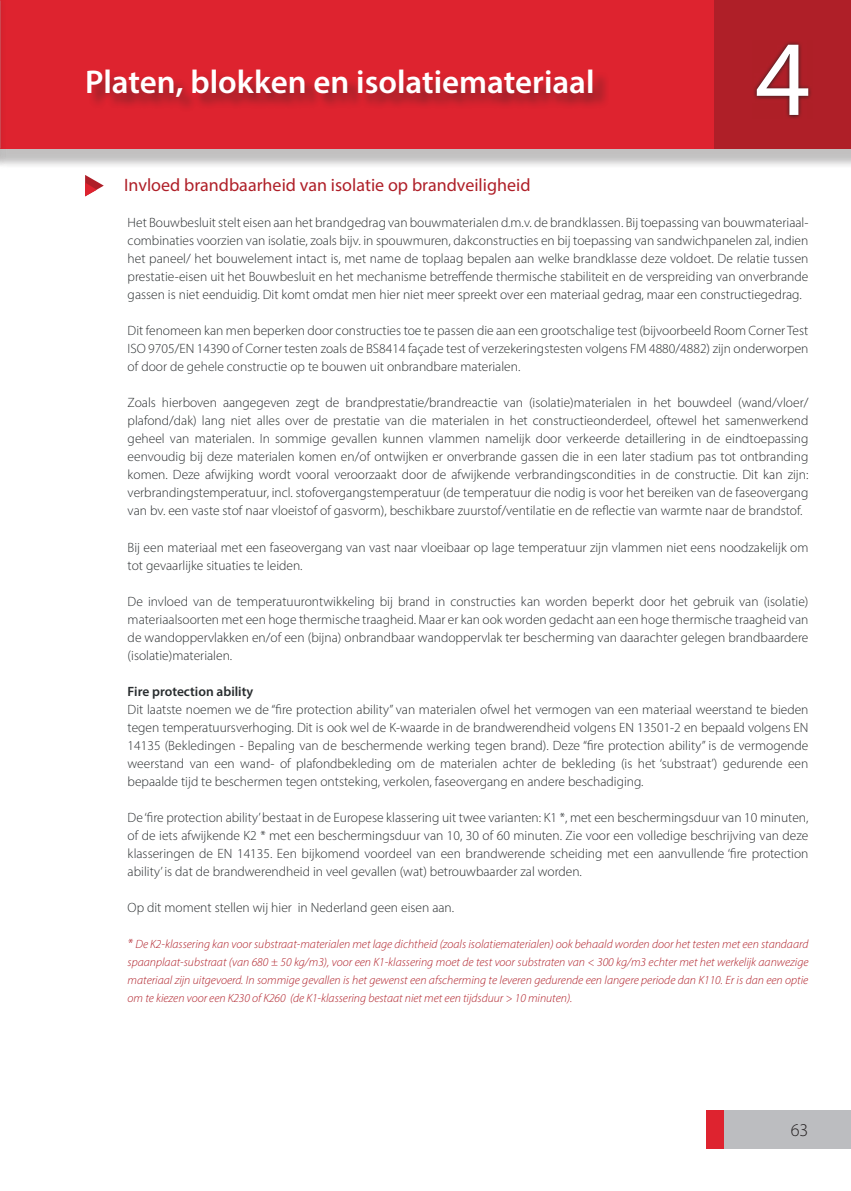
<style>
.page{position:relative;width:851px;height:1191px;background:#fff}
.page>*{position:absolute;margin:0;border:0;box-sizing:border-box;transform-origin:0 0}
.t1{font:108px "Myriad Pro";color:#fff}
.t2{font:600 33px "Myriad Pro";color:#fff}
.t3{font:18px "Myriad Pro";color:#af1f28}
.t4{font:300 18px "Myriad Pro";color:#231f20}
.t5{font:300 13.5px/18px "Myriad Pro";color:#282c2e;text-align:justify}
.t6{font:600 13.5px "Myriad Pro";color:#282c2e}
.t7{font:italic 300 12px/18px "Myriad Pro";color:#af1f28;text-align:justify}
.s1{font-size:13.5px}
</style>
<div class="page">
<div style="left:0;top:0;width:850px;height:169px;background:#231f20;opacity:.15"></div>
<div style="left:0;top:0;width:850px;height:149px;background:#de232f"></div>
<div style="left:706px;top:1110px;width:144px;height:38px;background:#bcbdc0"></div>
<div style="left:706px;top:1110px;width:17px;height:38px;background:#de232f"></div>
<div style="left:88px;top:70px;width:521px;height:43px;background:#231f20;opacity:.45"></div>
<div style="left:714px;top:0;width:136px;height:149px;background:#af1f28"></div>
<svg style="left:754px;top:42px;width:57px;height:77px"></svg>
<svg style="left:85px;top:175px;width:19px;height:21px"></svg>
<div style="left:0;top:0;width:7px;height:169px;background:#231f20;opacity:.15"></div>
<h2 class="t2" style="left:85px;top:61px;width:511px">Platen, blokken en isolatiemateriaal</h2>
<h1 class="t1" style="left:755px;top:12px;width:57px">4</h1>
<h3 class="t3" style="left:124px;top:174px;width:408px">Invloed brandbaarheid van isolatie op brandveiligheid</h3>
<p class="t5" style="left:128px;top:214px;width:682px">Het Bouwbesluit stelt eisen aan het brandgedrag van bouwmaterialen d.m.v. de brandklassen. Bij toepassing van bouwmateriaal&shy;combinaties voorzien van isolatie, zoals bijv. in spouwmuren, dakconstructies en bij toepassing van sandwichpanelen zal, indien het paneel/ het bouwelement intact is, met name de toplaag bepalen aan welke brandklasse deze voldoet. De relatie tussen prestatie-eisen uit het Bouwbesluit en het mechanisme betreffende thermische stabiliteit en de verspreiding van onverbrande gassen is niet eenduidig. Dit komt omdat men hier niet meer spreekt over een materiaal gedrag, maar een constructiegedrag.</p>
<p class="t5" style="left:128px;top:322px;width:682px">Dit fenomeen kan men beperken door constructies toe te passen die aan een grootschalige test (bijvoorbeeld Room Corner Test ISO 9705/EN 14390 of Corner testen zoals de BS8414 façade test of verzekeringstesten volgens FM 4880/4882) zijn onderworpen of door de gehele constructie op te bouwen uit onbrandbare materialen.</p>
<p class="t5" style="left:128px;top:394px;width:682px">Zoals hierboven aangegeven zegt de brandprestatie/brandreactie van (isolatie)materialen in het bouwdeel (wand/vloer/ plafond/dak) lang niet alles over de prestatie van die materialen in het constructieonderdeel, oftewel het samenwerkend geheel van materialen. In sommige gevallen kunnen vlammen namelijk door verkeerde detaillering in de eindtoepassing eenvoudig bij deze materialen komen en/of ontwijken er onverbrande gassen die in een later stadium pas tot ontbranding komen. Deze afwijking wordt vooral veroorzaakt door de afwijkende verbrandingscondities in de constructie. Dit kan zijn: verbrandingstemperatuur, incl. stofovergangstemperatuur (de temperatuur die nodig is voor het bereiken van de faseovergang van bv. een vaste stof naar vloeistof of gasvorm), beschikbare zuurstof/ventilatie en de reflectie van warmte naar de brandstof.</p>
<p class="t5" style="left:128px;top:538px;width:682px">Bij een materiaal met een faseovergang van vast naar vloeibaar op lage temperatuur zijn vlammen niet eens noodzakelijk om tot gevaarlijke situaties te leiden.</p>
<p class="t5" style="left:128px;top:592px;width:682px">De invloed van de temperatuurontwikkeling bij brand in constructies kan worden beperkt door het gebruik van (isolatie) materiaalsoorten met een hoge thermische traagheid. Maar er kan ook worden gedacht aan een hoge thermische traagheid van de wandoppervlakken en/of een (bijna) onbrandbaar wandoppervlak ter bescherming van daarachter gelegen brandbaardere (isolatie)materialen.</p>
<p class="t6" style="left:128px;top:682px;width:127px">Fire protection ability</p>
<p class="t5" style="left:128px;top:700px;width:682px">Dit laatste noemen we de “fire protection ability” van materialen ofwel het vermogen van een materiaal weerstand te bieden tegen temperatuursverhoging. Dit is ook wel de K-waarde in de brandwerendheid volgens EN 13501-2 en bepaald volgens EN 14135 (Bekledingen - Bepaling van de beschermende werking tegen brand). Deze “fire protection ability” is de vermogende weerstand van een wand- of plafondbekleding om de materialen achter de bekleding (is het ‘substraat’) gedurende een bepaalde tijd te beschermen tegen ontsteking, verkolen, faseovergang en andere beschadiging.</p>
<p class="t5" style="left:128px;top:808px;width:682px">De ‘fire protection ability’ bestaat in de Europese klassering uit twee varianten: K1 *, met een beschermingsduur van 10 minuten, of de iets afwijkende K2 * met een beschermingsduur van 10, 30 of 60 minuten. Zie voor een volledige beschrijving van deze klasseringen de EN 14135. Een bijkomend voordeel van een brandwerende scheiding met een aanvullende ‘fire protection ability’ is dat de brandwerendheid in veel gevallen (wat) betrouwbaarder zal worden.</p>
<p class="t5" style="left:128px;top:898px;width:328px">Op dit moment stellen wij hier in Nederland geen eisen aan.</p>
<p class="t7" style="left:128px;top:934px;width:682px"><span class="s1">*</span> De K2-klassering kan voor substraat-materialen met lage dichtheid (zoals isolatiematerialen) ook behaald worden door het testen met een standaard spaanplaat-substraat (van 680 ± 50 kg/m3), voor een K1-klassering moet de test voor substraten van &lt; 300 kg/m3 echter met het werkelijk aanwezige materiaal zijn uitgevoerd. In sommige gevallen is het gewenst een afscherming te leveren gedurende een langere periode dan K110. Er is dan een optie om te kiezen voor een K230 of K260 (de K1-klassering bestaat niet met een tijdsduur &gt; 10 minuten).</p>
<h3 class="t4" style="left:790px;top:1119px;width:19px">63</h3>
</div>
